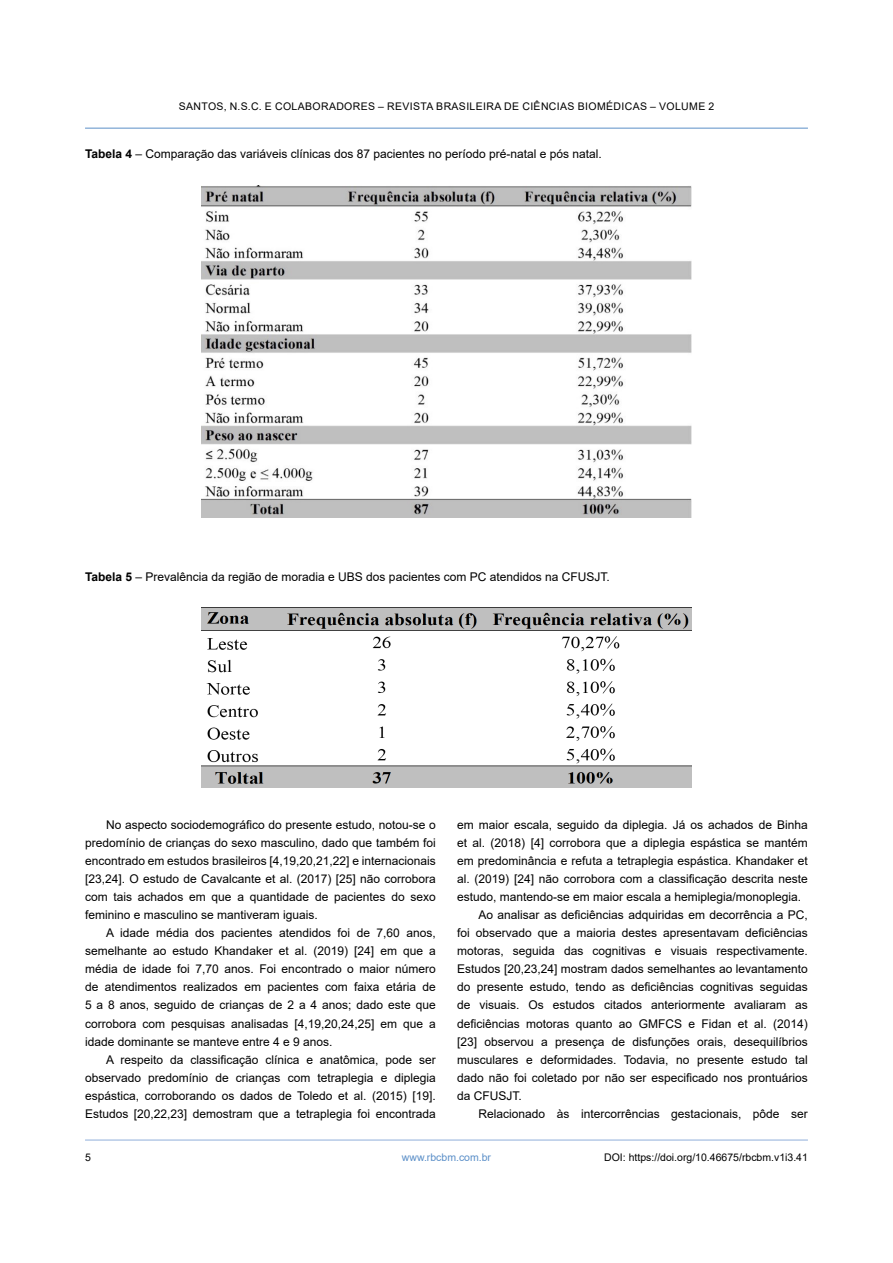
<style>
.page{position:relative;width:893px;height:1263px;background:#fff}
.page>*{position:absolute;margin:0;border:0;box-sizing:border-box;transform-origin:0 0}
.t1{font:12px/18px "Arial";color:#000;text-align:justify}
.t2{font:10.5px "Arial";letter-spacing:.035em;color:#000}
.t3{font:10.5px "Arial";color:#000}
.t4{font:10.5px "Arial";color:#5b8fc8}
.s1{font-weight:700}
</style>
<div class="page">
<hr style="left:85px;top:128px;width:723px;height:1px;background:#5b8fc8">
<hr style="left:85px;top:1140px;width:723px;height:1px;background:#8faeda">
<img style="left:202px;top:185px;width:489px;height:332px">
<img style="left:202px;top:608px;width:489px;height:180px">
<p class="t2" style="left:179px;top:99px;width:537px">SANTOS, N.S.C. E COLABORADORES – REVISTA BRASILEIRA DE CIÊNCIAS BIOMÉDICAS – VOLUME 2</p>
<p class="t1" style="left:85px;top:144px;width:518px"><span class="s1">Tabela 4</span> – Comparação das variáveis clínicas dos 87 pacientes no período pré-natal e pós natal.</p>
<p class="t1" style="left:85px;top:567px;width:526px"><span class="s1">Tabela 5</span> – Prevalência da região de moradia e UBS dos pacientes com PC atendidos na CFUSJT.</p>
<p class="t1" style="left:85px;top:816px;width:352px;text-indent:21px">No aspecto sociodemográfico do presente estudo, notou-se o predomínio de crianças do sexo masculino, dado que também foi encontrado em estudos brasileiros [4,19,20,21,22] e internacionais [23,24]. O estudo de Cavalcante et al. (2017) [25] não corrobora com tais achados em que a quantidade de pacientes do sexo feminino e masculino se mantiveram iguais.</p>
<p class="t1" style="left:85px;top:924px;width:352px;text-indent:21px">A idade média dos pacientes atendidos foi de 7,60 anos, semelhante ao estudo Khandaker et al. (2019) [24] em que a média de idade foi 7,70 anos. Foi encontrado o maior número de atendimentos realizados em pacientes com faixa etária de 5 a 8 anos, seguido de crianças de 2 a 4 anos; dado este que corrobora com pesquisas analisadas [4,19,20,24,25] em que a idade dominante se manteve entre 4 e 9 anos.</p>
<p class="t1" style="left:85px;top:1050px;width:352px;text-indent:21px">A respeito da classificação clínica e anatômica, pode ser observado predomínio de crianças com tetraplegia e diplegia espástica, corroborando os dados de Toledo et al. (2015) [19].<br>Estudos [20,22,23] demostram que a tetraplegia foi encontrada</p>
<p class="t1" style="left:457px;top:816px;width:352px">em maior escala, seguido da diplegia. Já os achados de Binha</p>
<p class="t1" style="left:457px;top:834px;width:352px">et al. (2018) [4] corrobora que a diplegia espástica se mantém</p>
<p class="t1" style="left:457px;top:852px;width:352px">em predominância e refuta a tetraplegia espástica. Khandaker et</p>
<p class="t1" style="left:457px;top:870px;width:352px">al. (2019) [24] não corrobora com a classificação descrita neste</p>
<p class="t1" style="left:457px;top:888px;width:346px">estudo, mantendo-se em maior escala a hemiplegia/monoplegia.</p>
<p class="t1" style="left:478px;top:906px;width:331px">Ao analisar as deficiências adquiridas em decorrência a PC,</p>
<p class="t1" style="left:457px;top:924px;width:352px">foi observado que a maioria destes apresentavam deficiências</p>
<p class="t1" style="left:457px;top:942px;width:352px">motoras, seguida das cognitivas e visuais respectivamente.</p>
<p class="t1" style="left:457px;top:960px;width:352px">Estudos [20,23,24] mostram dados semelhantes ao levantamento</p>
<p class="t1" style="left:457px;top:978px;width:352px">do presente estudo, tendo as deficiências cognitivas seguidas</p>
<p class="t1" style="left:457px;top:996px;width:352px">de visuais. Os estudos citados anteriormente avaliaram as</p>
<p class="t1" style="left:457px;top:1014px;width:352px">deficiências motoras quanto ao GMFCS e Fidan et al. (2014)</p>
<p class="t1" style="left:457px;top:1032px;width:352px">[23] observou a presença de disfunções orais, desequilíbrios</p>
<p class="t1" style="left:457px;top:1050px;width:352px">musculares e deformidades. Todavia, no presente estudo tal</p>
<p class="t1" style="left:457px;top:1068px;width:352px">dado não foi coletado por não ser especificado nos prontuários</p>
<p class="t1" style="left:457px;top:1086px;width:66px">da CFUSJT.</p>
<p class="t1" style="left:478px;top:1104px;width:331px">Relacionado às intercorrências gestacionais, pôde ser</p>
<p class="t2" style="left:85px;top:1149px;width:7px">5</p>
<p class="t4" style="left:402px;top:1150px;width:91px">www.rbcbm.com.br</p>
<p class="t3" style="left:604px;top:1150px;width:205px">DOI: https://doi.org/10.46675/rbcbm.v1i3.41</p>
</div>
